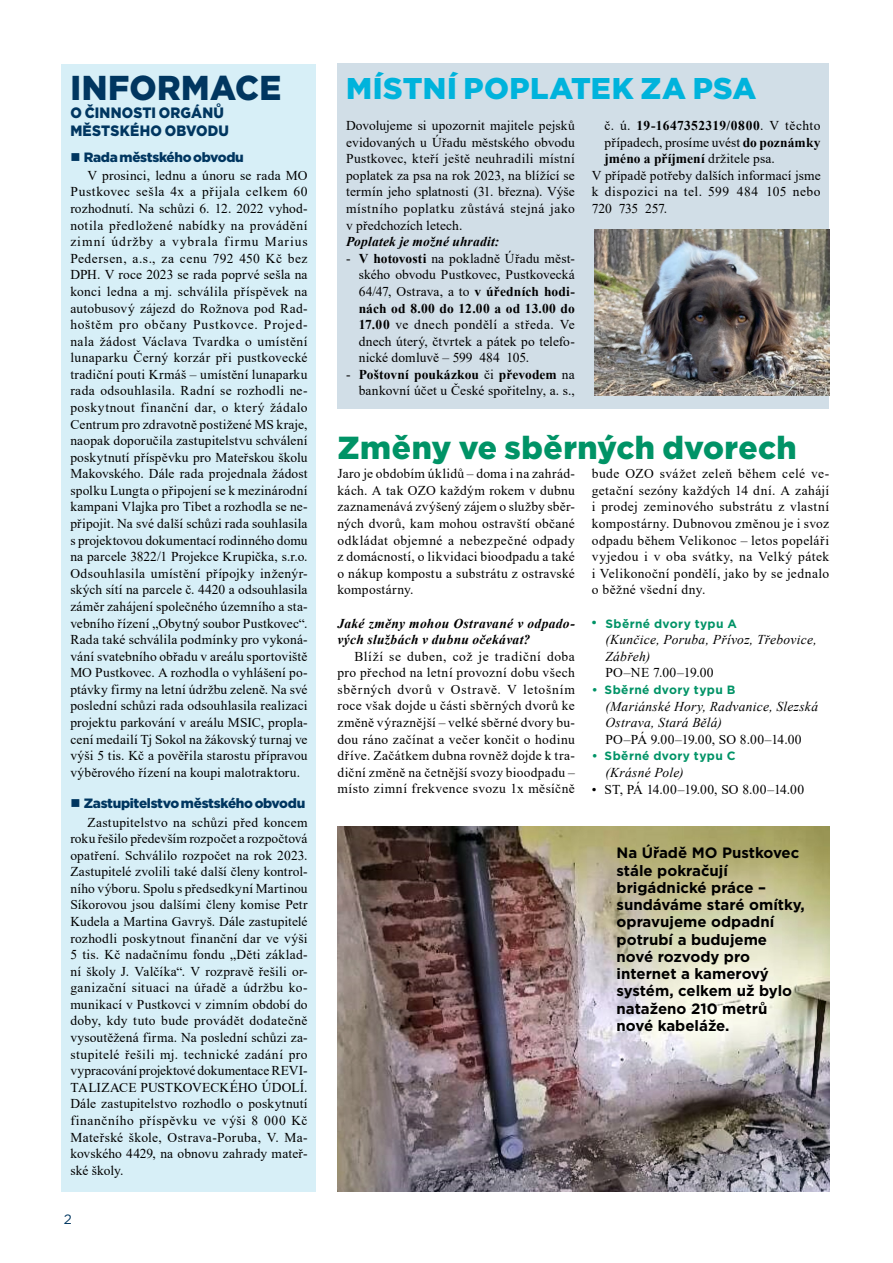
<style>
.page{position:relative;width:893px;height:1263px;background:#fff}
.page>*{position:absolute;margin:0;border:0;box-sizing:border-box;transform-origin:0 0}
.t1{font:900 34.5px "Gotham";letter-spacing:.01em;color:#003660;scale:.95 1}
.t2{font:900 31.8px "Gotham";letter-spacing:.01em;color:#009366}
.t3{font:900 30px "Gotham";letter-spacing:.015em;color:#00b3dc}
.t4{font:700 15px/17.2px "Gotham";color:#000}
.t5{font:900 15px/18px "Gotham";letter-spacing:.015em;color:#003660;scale:.92 1}
.t6{font:13.5px/16.6px "Times New Roman";letter-spacing:.015em;color:#000;text-align:justify}
.t7{font:italic 13.5px/16.6px "Times New Roman";letter-spacing:.02em;color:#000}
.t8{font:italic 700 13.5px/16.6px "Times New Roman";letter-spacing:.02em;color:#000}
.t9{font:900 13.5px "Gotham";letter-spacing:-.025em;color:#003660}
.t10{font:700 13.5px "Times New Roman";letter-spacing:.02em;color:#000}
.t11{font:13.5px "Times New Roman";letter-spacing:.045em;color:#000}
.t12{font:700 13.5px "Times New Roman";color:#000}
.t13{font:13.5px "Times New Roman";letter-spacing:-.01em;color:#000}
.t14{font:13.5px "Gotham";color:#003660}
.t15{font:700 12px "Gotham";letter-spacing:.03em;color:#009366}
.s1{font-weight:700}
.s2{font-weight:400}
.s3{font-family:"Times New Roman";font-size:13.5px}
</style>
<div class="page">
<img style="left:338px;top:827px;width:491px;height:364px">
<div style="left:62px;top:64px;width:254px;height:1127px;background:#d7eff7"></div>
<div style="left:338px;top:64px;width:491px;height:345px;background:#d1dee7"></div>
<img style="left:594px;top:230px;width:235px;height:166px">
<h1 class="t1" style="left:70px;top:64px;width:223px">INFORMACE</h1>
<p class="t5" style="left:70px;top:103px;width:174px">O ČINNOSTI ORGÁNŮ<br>MĚSTSKÉHO OBVODU</p>
<p class="t9" style="left:70px;top:148px;width:175px">■ Rada městského obvodu</p>
<p class="t6" style="left:70px;top:167px;width:239px;text-indent:17px">V prosinci, lednu a únoru se rada MO Pustkovec sešla 4x a přijala celkem 60 rozhodnutí. Na schůzi 6. 12. 2022 vyhod&shy;notila předložené nabídky na provádění zimní údržby a vybrala firmu Marius Pedersen, a.s., za cenu 792 450 Kč bez DPH. V roce 2023 se rada poprvé sešla na konci ledna a mj. schválila příspěvek na autobusový zájezd do Rožnova pod Rad&shy;hoštěm pro občany Pustkovce. Projed&shy;nala žádost Václava Tvardka o umístění lunaparku Černý korzár při pustkovecké tradiční pouti Krmáš – umístění lunaparku rada odsouhlasila. Radní se rozhodli ne&shy;poskytnout finanční dar, o který žádalo Centrum pro zdravotně postižené MS kraje, naopak doporučila zastupitelstvu schválení poskytnutí příspěvku pro Mateřskou školu Makovského. Dále rada projednala žádost spolku Lungta o připojení se k mezinárodní kampani Vlajka pro Tibet a rozhodla se ne&shy;připojit. Na své další schůzi rada souhlasila s projektovou dokumentací rodinného domu na parcele 3822/1 Projekce Krupička, s.r.o.<br>Odsouhlasila umístění přípojky inženýr&shy;ských sítí na parcele č. 4420 a odsouhlasila záměr zahájení společného územního a sta&shy;vebního řízení „Obytný soubor Pustkovec“.<br>Rada také schválila podmínky pro vykoná&shy;vání svatebního obřadu v areálu sportoviště MO Pustkovec. A rozhodla o vyhlášení po&shy;ptávky firmy na letní údržbu zeleně. Na své poslední schůzi rada odsouhlasila realizaci projektu parkování v areálu MSIC, propla&shy;cení medailí Tj Sokol na žákovský turnaj ve výši 5 tis. Kč a pověřila starostu přípravou výběrového řízení na koupi malotraktoru.</p>
<p class="t9" style="left:70px;top:793px;width:236px">■ Zastupitelstvo městského obvodu</p>
<p class="t6" style="left:70px;top:813px;width:239px;text-indent:17px">Zastupitelstvo na schůzi před koncem roku řešilo především rozpočet a rozpočtová opatření. Schválilo rozpočet na rok 2023.<br>Zastupitelé zvolili také další členy kontrol&shy;ního výboru. Spolu s předsedkyní Martinou Síkorovou jsou dalšími členy komise Petr Kudela a Martina Gavryš. Dále zastupitelé rozhodli poskytnout finanční dar ve výši 5 tis. Kč nadačnímu fondu „Děti základ&shy;ní školy J. Valčíka“. V rozpravě řešili or&shy;ganizační situaci na úřadě a údržbu ko&shy;munikací v Pustkovci v zimním období do doby, kdy tuto bude provádět dodatečně vysoutěžená firma. Na poslední schůzi za&shy;stupitelé řešili mj. technické zadání pro vypracování projektové dokumentace REVI-TALIZACE PUSTKOVECKÉHO ÚDOLÍ.<br>Dále zastupitelstvo rozhodlo o poskytnutí finančního příspěvku ve výši 8 000 Kč Mateřské škole, Ostrava-Poruba, V. Ma&shy;kovského 4429, na obnovu zahrady mateř&shy;ské školy.</p>
<p class="t14" style="left:64px;top:1210px;width:10px">2</p>
<h3 class="t3" style="left:346px;top:68px;width:412px">MÍSTNÍ POPLATEK ZA PSA</h3>
<p class="t6" style="left:346px;top:117px;width:230px">Dovolujeme si upozornit majitele pejsků evidovaných u Úřadu městského obvodu Pustkovec, kteří ještě neuhradili místní poplatek za psa na rok 2023, na blížící se termín jeho splatnosti (31. března). Výše místního poplatku zůstává stejná jako v předchozích letech.</p>
<p class="t8" style="left:346px;top:233px;width:155px">Poplatek je možné uhradit:</p>
<p class="t6" style="left:359px;top:249px;width:218px;text-indent:-13px">- <span class="s1">V hotovosti</span> na pokladně Úřadu měst&shy;ského obvodu Pustkovec, Pustkovecká 64/47, Ostrava, a to <span class="s1">v úředních hodi&shy;nách od 8.00 do 12.00 a od 13.00 do 17.00</span> ve dnech pondělí a středa. Ve dnech úterý, čtvrtek a pátek po telefo&shy;nické domluvě – 599 484 105.</p>
<p class="t6" style="left:346px;top:366px;width:230px;text-align:right">- <span class="s1">Poštovní poukázkou</span> či <span class="s1">převodem</span> na bankovní účet u České spořitelny, a. s.,</p>
<p class="t10" style="left:605px;top:116px;width:218px"><span class="s2">č. ú.</span> 19-1647352319/0800<span class="s2">. V těchto</span></p>
<p class="t6" style="left:605px;top:133px;width:218px">případech, prosíme uvést <span class="s1">do poznámky</span></p>
<p class="t12" style="left:605px;top:149px;width:172px">jméno a příjmení <span class="s2">držitele psa.</span></p>
<p class="t6" style="left:592px;top:166px;width:230px">V případě potřeby dalších informací jsme</p>
<p class="t11" style="left:592px;top:182px;width:230px">k dispozici na tel. 599 484 105 nebo</p>
<p class="t13" style="left:592px;top:199px;width:77px">720 735 257.</p>
<h2 class="t2" style="left:338px;top:426px;width:461px">Změny ve sběrných dvorech</h2>
<p class="t6" style="left:337px;top:465px;width:239px">Jaro je obdobím úklidů – doma i na zahrád&shy;kách. A tak OZO každým rokem v dubnu zaznamenává zvýšený zájem o služby sběr&shy;ných dvorů, kam mohou ostravští občané odkládat objemné a nebezpečné odpady z domácností, o likvidaci bioodpadu a také o nákup kompostu a substrátu z ostravské kompostárny.</p>
<p class="t8" style="left:337px;top:614px;width:239px">Jaké změny mohou Ostravané v odpado&shy;vých službách v dubnu očekávat?</p>
<p class="t6" style="left:337px;top:647px;width:239px;text-indent:17px">Blíží se duben, což je tradiční doba pro přechod na letní provozní dobu všech sběrných dvorů v Ostravě. V letošním roce však dojde u části sběrných dvorů ke změně výraznější – velké sběrné dvory bu&shy;dou ráno začínat a večer končit o hodinu dříve. Začátkem dubna rovněž dojde k tra&shy;diční změně na četnější svozy bioodpadu – místo zimní frekvence svozu 1x měsíčně</p>
<p class="t6" style="left:592px;top:465px;width:239px">bude OZO svážet zeleň během celé ve&shy;getační sezóny každých 14 dní. A zahájí i prodej zeminového substrátu z vlastní kompostárny. Dubnovou změnou je i svoz odpadu během Velikonoc – letos popeláři vyjedou i v oba svátky, na Velký pátek i Velikonoční pondělí, jako by se jednalo o běžné všední dny.</p>
<p class="t15" style="left:592px;top:615px;width:147px"><span class="s3">•</span> Sběrné dvory typu A</p>
<p class="t7" style="left:605px;top:631px;width:213px">(Kunčice, Poruba, Přívoz, Třebovice,<br>Zábřeh)</p>
<p class="t6" style="left:605px;top:664px;width:110px">PO–NE 7.00–19.00</p>
<p class="t15" style="left:592px;top:682px;width:145px">• Sběrné dvory typu B</p>
<p class="t7" style="left:605px;top:697px;width:214px">(Mariánské Hory, Radvanice, Slezská<br>Ostrava, Stará Bělá)</p>
<p class="t6" style="left:605px;top:730px;width:198px">PO–PÁ 9.00–19.00, SO 8.00–14.00</p>
<p class="t15" style="left:592px;top:748px;width:145px">• Sběrné dvory typu C</p>
<p class="t7" style="left:605px;top:764px;width:80px">(Krásné Pole)</p>
<p class="t6" style="left:592px;top:780px;width:214px">• ST, PÁ 14.00–19.00, SO 8.00–14.00</p>
<p class="t4" style="left:617px;top:844px;width:190px">Na Úřadě MO Pustkovec stále pokračují brigádnické práce – sundáváme staré omítky, opravujeme odpadní potrubí a budujeme nové rozvody pro internet a kamerový systém, celkem už bylo nataženo 210 metrů nové kabeláže.</p>
</div>
